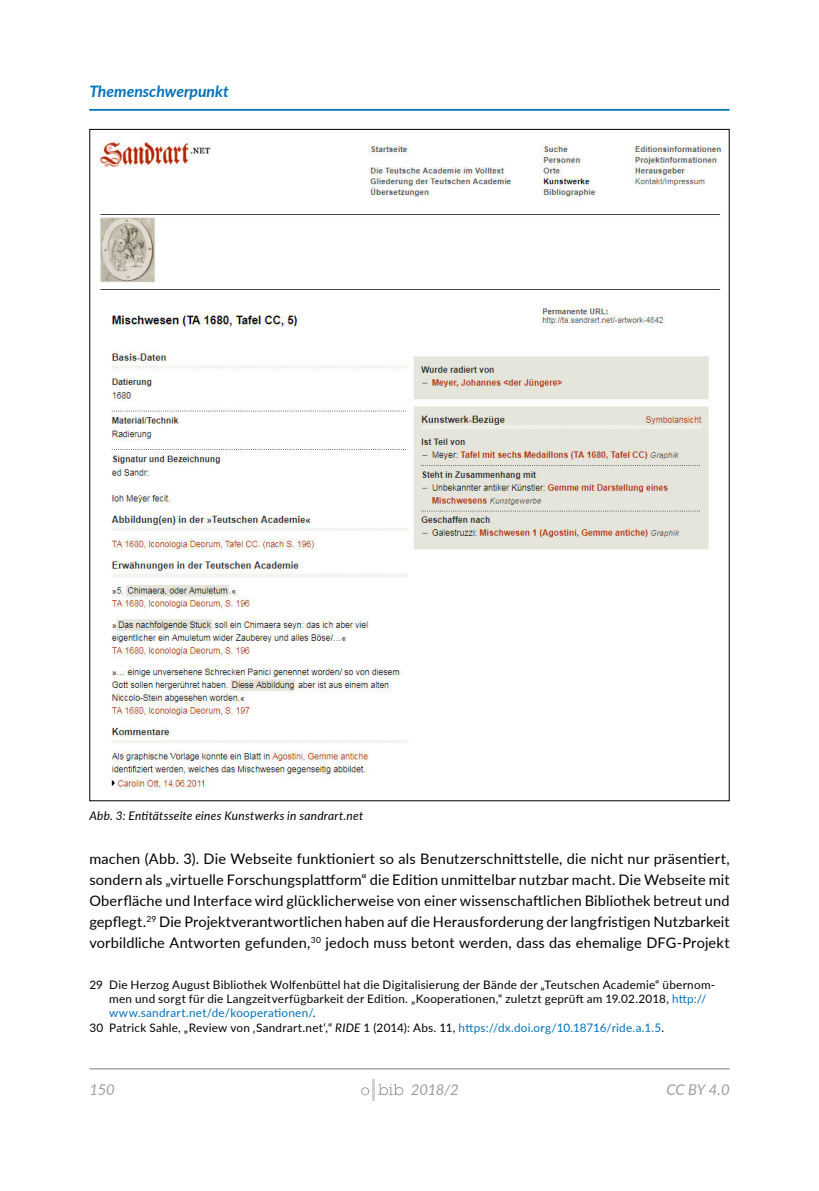
<style>
.page{position:relative;width:819px;height:1191px;background:#fff}
.page>*{position:absolute;margin:0;border:0;box-sizing:border-box;transform-origin:0 0}
.t1{font:italic 700 15.75px "Lato";color:#0071b9}
.t2{font:italic 14.88px "Lato";letter-spacing:-.015em;color:#9c9c9d}
.t3{font:14.53px/21px "Lato";letter-spacing:.01em;color:#000;text-align:justify}
.t4{font:italic 11.9px "Lato";letter-spacing:.02em;color:#000}
.t5{font:11.72px/14px "Lato";letter-spacing:.02em;color:#000}
.s1{color:#0071b9}
.s2{font-style:italic}
</style>
<div class="page">
<hr style="left:89px;top:1068px;width:640px;height:1px;background:#9c9c9d">
<hr style="left:372px;top:1079px;width:3px;height:21px;background:#cfd0d0">
<svg style="left:361px;top:1087px;width:8px;height:8px"></svg>
<svg style="left:378px;top:1084px;width:25px;height:11px"></svg>
<img style="left:100px;top:139px;width:623px;height:651px">
<hr style="left:89px;top:109px;width:640px;height:2px;background:#0071b9">
<p class="t1" style="left:89px;top:80px;width:141px">Themenschwerpunkt</p>
<p class="t4" style="left:89px;top:807px;width:275px">Abb. 3: Entitätsseite eines Kunstwerks in sandrart.net</p>
<p class="t3" style="left:89px;top:848px;width:641px">machen (Abb. 3). Die Webseite funktioniert so als Benutzerschnittstelle, die nicht nur präsentiert, sondern als „virtuelle Forschungsplattform“ die Edition unmittelbar nutzbar macht. Die Webseite mit Oberfläche und Interface wird glücklicherweise von einer wissenschaftlichen Bibliothek betreut und gepflegt.<sup>29</sup> Die Projektverantwortlichen haben auf die Herausforderung der langfristigen Nutzbarkeit vorbildliche Antworten gefunden,<sup>30</sup> jedoch muss betont werden, dass das ehemalige DFG-Projekt</p>
<p class="t5" style="left:109px;top:977px;width:607px;text-indent:-20px">29 Die Herzog August Bibliothek Wolfenbüttel hat die Digitalisierung der Bände der „Teutschen Academie“ übernom&shy;men und sorgt für die Langzeitverfügbarkeit der Edition. „Kooperationen,“ zuletzt geprüft am 19.02.2018, <span class="s1">http:// www.sandrart.net/de/kooperationen/</span>.</p>
<p class="t5" style="left:89px;top:1020px;width:576px">30 Patrick Sahle, „Review von ‚Sandrart.net‘,“ <span class="s2">RIDE</span> 1 (2014): Abs. 11, <span class="s1">https://dx.doi.org/10.18716/ride.a.1.5</span>.</p>
<p class="t2" style="left:89px;top:1079px;width:27px">150</p>
<p class="t2" style="left:411px;top:1079px;width:49px">2018/2</p>
<p class="t2" style="left:666px;top:1079px;width:65px">CC BY 4.0</p>
</div>
